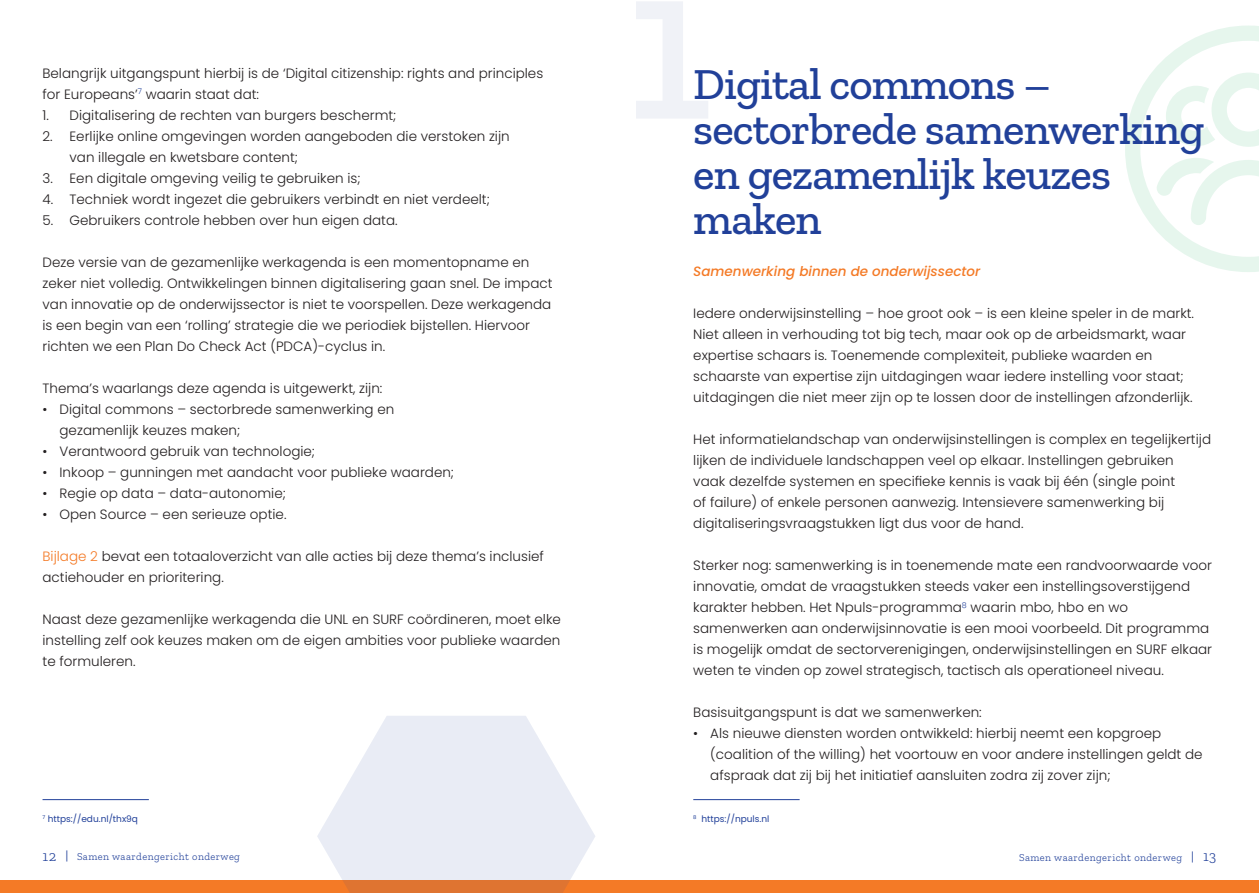
<style>
.page{position:relative;width:1259px;height:893px;background:#fff}
.page>*{position:absolute;margin:0;border:0;box-sizing:border-box;transform-origin:0 0}
.t1{font:500 45px/45px "Zilla Slab";letter-spacing:-.02em;color:#214099}
.t2{font:300 13.5px/21px "Poppins";color:#231f20}
.t3{font:italic 500 13.5px "Poppins";color:#f47a26}
.t4{font:300 10.5px "Zilla Slab";letter-spacing:.04em;color:#214099}
.t5{font:9px "Poppins";color:#214099}
.s1{color:#f47a26}
.s2{font-size:15px}
.s3{font-family:"Gotham";font-weight:400;font-size:12px}
</style>
<div class="page">
<div style="left:0;top:880px;width:1259px;height:13px;background:#f47a26"></div>
<svg style="left:1125px;top:26px;width:134px;height:246px"></svg>
<hr style="left:43px;top:799px;width:106px;height:1px;background:#214099">
<svg style="left:317px;top:716px;width:278px;height:177px;fill:#e9ecf5"></svg>
<hr style="left:693px;top:799px;width:106px;height:1px;background:#214099">
<p class="t2" style="left:43px;top:63px;width:502px">Belangrijk uitgangspunt hierbij is de ‘Digital citizenship: rights and principles for Europeans’<sup>7</sup> waarin staat dat:</p>
<p class="t2" style="left:43px;top:105px;width:355px">1. Digitalisering de rechten van burgers beschermt;</p>
<p class="t2" style="left:70px;top:126px;width:442px;text-indent:-27px">2. Eerlijke online omgevingen worden aangeboden die verstoken zijn van illegale en kwetsbare content;</p>
<p class="t2" style="left:43px;top:168px;width:319px">3. Een digitale omgeving veilig te gebruiken is;</p>
<p class="t2" style="left:43px;top:189px;width:449px">4. Techniek wordt ingezet die gebruikers verbindt en niet verdeelt;</p>
<p class="t2" style="left:43px;top:210px;width:356px">5. Gebruikers controle hebben over hun eigen data.</p>
<p class="t2" style="left:43px;top:252px;width:511px">Deze versie van de gezamenlijke werkagenda is een momentopname en zeker niet volledig. Ontwikkelingen binnen digitalisering gaan snel. De impact van innovatie op de onderwijssector is niet te voorspellen. Deze werkagenda is een begin van een ‘rolling’ strategie die we periodiek bijstellen. Hiervoor richten we een Plan Do Check Act (PDCA)-cyclus in.</p>
<p class="t2" style="left:43px;top:378px;width:341px">Thema’s waarlangs deze agenda is uitgewerkt, zijn:</p>
<p class="t2" style="left:60px;top:399px;width:336px;text-indent:-17px">• Digital commons – sectorbrede samenwerking en gezamenlijk keuzes maken;</p>
<p class="t2" style="left:43px;top:441px;width:274px">• Verantwoord gebruik van technologie;</p>
<p class="t2" style="left:43px;top:462px;width:413px">• Inkoop – gunningen met aandacht voor publieke waarden;</p>
<p class="t2" style="left:43px;top:483px;width:245px">• Regie op data – data-autonomie;</p>
<p class="t2" style="left:43px;top:504px;width:245px">• Open Source – een serieuze optie.</p>
<p class="t2" style="left:43px;top:546px;width:503px"><span class="s1">Bijlage 2</span> bevat een totaaloverzicht van alle acties bij deze thema’s inclusief actiehouder en prioritering.</p>
<p class="t2" style="left:43px;top:609px;width:520px;text-align:justify">Naast deze gezamenlijke werkagenda die UNL en SURF coördineren, moet elke instelling zelf ook keuzes maken om de eigen ambities voor publieke waarden te formuleren.</p>
<h1 class="t1" style="left:693px;top:62px;width:512px">Digital commons – sectorbrede samenwerking en gezamenlijk keuzes maken</h1>
<p class="t3" style="left:693px;top:264px;width:288px">Samenwerking binnen de onderwijssector</p>
<p class="t2" style="left:693px;top:303px;width:502px">Iedere onderwijsinstelling – hoe groot ook – is een kleine speler in de markt.<br>Niet alleen in verhouding tot big tech, maar ook op de arbeidsmarkt, waar expertise schaars is. Toenemende complexiteit, publieke waarden en schaarste van expertise zijn uitdagingen waar iedere instelling voor staat; uitdagingen die niet meer zijn op te lossen door de instellingen afzonderlijk.</p>
<p class="t2" style="left:693px;top:429px;width:519px">Het informatielandschap van onderwijsinstellingen is complex en tegelijkertijd lijken de individuele landschappen veel op elkaar. Instellingen gebruiken<br>vaak dezelfde systemen en specifieke kennis is vaak bij één (single point<br>of failure) of enkele personen aanwezig. Intensievere samenwerking bij digitaliseringsvraagstukken ligt dus voor de hand.</p>
<p class="t2" style="left:693px;top:555px;width:520px">Sterker nog: samenwerking is in toenemende mate een randvoorwaarde voor innovatie, omdat de vraagstukken steeds vaker een instellingsoverstijgend karakter hebben. Het Npuls-programma<sup>8</sup> waarin mbo, hbo en wo samenwerken aan onderwijsinnovatie is een mooi voorbeeld. Dit programma is mogelijk omdat de sectorverenigingen, onderwijsinstellingen en SURF elkaar weten te vinden op zowel strategisch, tactisch als operationeel niveau.</p>
<p class="t2" style="left:693px;top:702px;width:290px">Basisuitgangspunt is dat we samenwerken:</p>
<p class="t2" style="left:710px;top:723px;width:494px;text-indent:-17px">• Als nieuwe diensten worden ontwikkeld: hierbij neemt een kopgroep (coalition of the willing) het voortouw en voor andere instellingen geldt de afspraak dat zij bij het initiatief aansluiten zodra zij zover zijn;</p>
<p class="t5" style="left:43px;top:813px;width:97px"><sup>7</sup> https://edu.nl/thx9q</p>
<p class="t5" style="left:693px;top:813px;width:78px"><sup>8</sup> https://npuls.nl</p>
<p class="t4" style="left:43px;top:851px;width:199px"><span class="s2">12</span> <span class="s3">|</span> Samen waardengericht onderweg</p>
<p class="t4" style="left:1019px;top:851px;width:199px">Samen waardengericht onderweg <span class="s3">|</span> <span class="s2">13</span></p>
</div>
